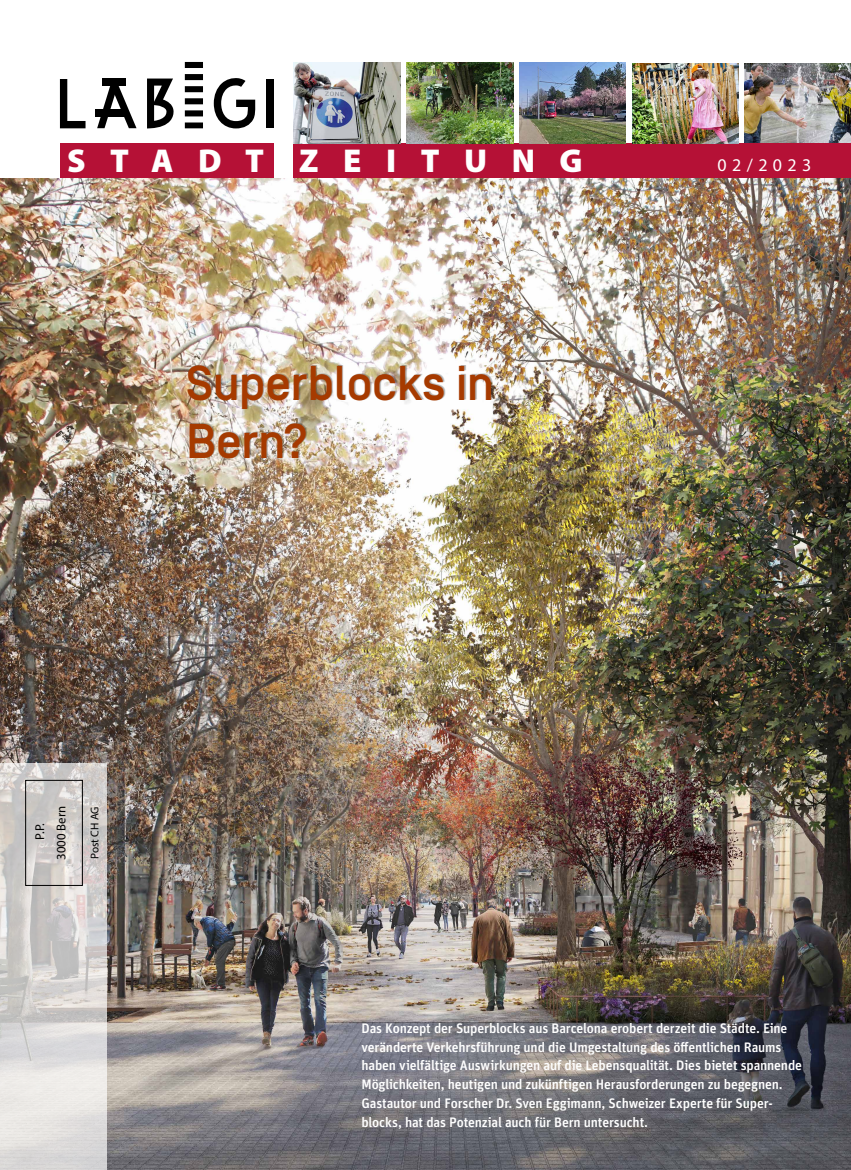
<style>
.page{position:relative;width:851px;height:1170px;background:#fff}
.page>*{position:absolute;margin:0;border:0;box-sizing:border-box;transform-origin:0 0}
.t1{font:500 48.75px/57.5px "Simplon Norm";letter-spacing:-.015em;color:#a63a00}
.t2{font:900 33.12px "Myriad Pro";letter-spacing:.74em;color:#fff}
.t3{font:18px "Myriad Pro";letter-spacing:.3em;color:#fff}
.t4{font:500 13.75px/18.8px "Unit OT";letter-spacing:-.01em;color:#fff}
.t5{font:12.75px/21.2px "Myriad Pro";letter-spacing:.005em;color:#000;text-align:center}
.t6{font:11.25px "Myriad Pro";letter-spacing:-.005em;color:#000}
</style>
<div class="page">
<div style="left:60px;top:143px;width:213px;height:35px;background:#b51136"></div>
<div style="left:294px;top:143px;width:556px;height:35px;background:#b51136"></div>
<img style="left:744px;top:63px;width:106px;height:80px">
<img style="left:632px;top:63px;width:106px;height:80px">
<img style="left:519px;top:63px;width:106px;height:80px">
<img style="left:406px;top:63px;width:107px;height:80px">
<img style="left:294px;top:63px;width:106px;height:80px">
<svg style="left:214px;top:78px;width:41px;height:50px"></svg>
<svg style="left:147px;top:78px;width:27px;height:50px"></svg>
<svg style="left:60px;top:79px;width:25px;height:49px"></svg>
<svg style="left:185px;top:62px;width:18px;height:66px"></svg>
<div style="left:95px;top:110px;width:31px;height:7px;background:#000"></div>
<div style="left:103px;top:79px;width:23px;height:7px;background:#000"></div>
<svg style="left:97px;top:83px;width:39px;height:45px"></svg>
<div style="left:266px;top:79px;width:7px;height:49px;background:#000"></div>
<img style="left:0;top:178px;width:850px;height:991px">
<svg style="left:0;top:762px;width:106px;height:407px;background:#d6d3d2"></svg>
<div style="left:25px;top:780px;width:58px;height:105px;border:1px solid #000"></div>
<div style="left:188px;top:364px;width:304px;height:94px;background:#000;opacity:.3"></div>
<h2 class="t2" style="left:67px;top:142px;width:517px">STADT ZEITUNG</h2>
<h3 class="t3" style="left:717px;top:154px;width:95px">02/2023</h3>
<h1 class="t1" style="left:186px;top:357px;width:309px">Superblocks in<br>Bern?</h1>
<p class="t5" style="left:29px;top:859px;width:56px;rotate:-90deg">P.P.<br>3000 Bern</p>
<p class="t6" style="left:88px;top:859px;width:54px;rotate:-90deg">Post CH AG</p>
<p class="t4" style="left:361px;top:1018px;width:442px">Das Konzept der Superblocks aus Barcelona erobert derzeit die Städte. Eine veränderte Verkehrsführung und die Umgestaltung des öffentlichen Raums haben vielfältige Auswirkungen auf die Lebensqualität. Dies bietet spannende Möglichkeiten, heutigen und zukünftigen Herausforderungen zu begegnen.<br>Gastautor und Forscher Dr. Sven Eggimann, Schweizer Experte für Super&shy;blocks, hat das Potenzial auch für Bern untersucht.</p>
</div>
